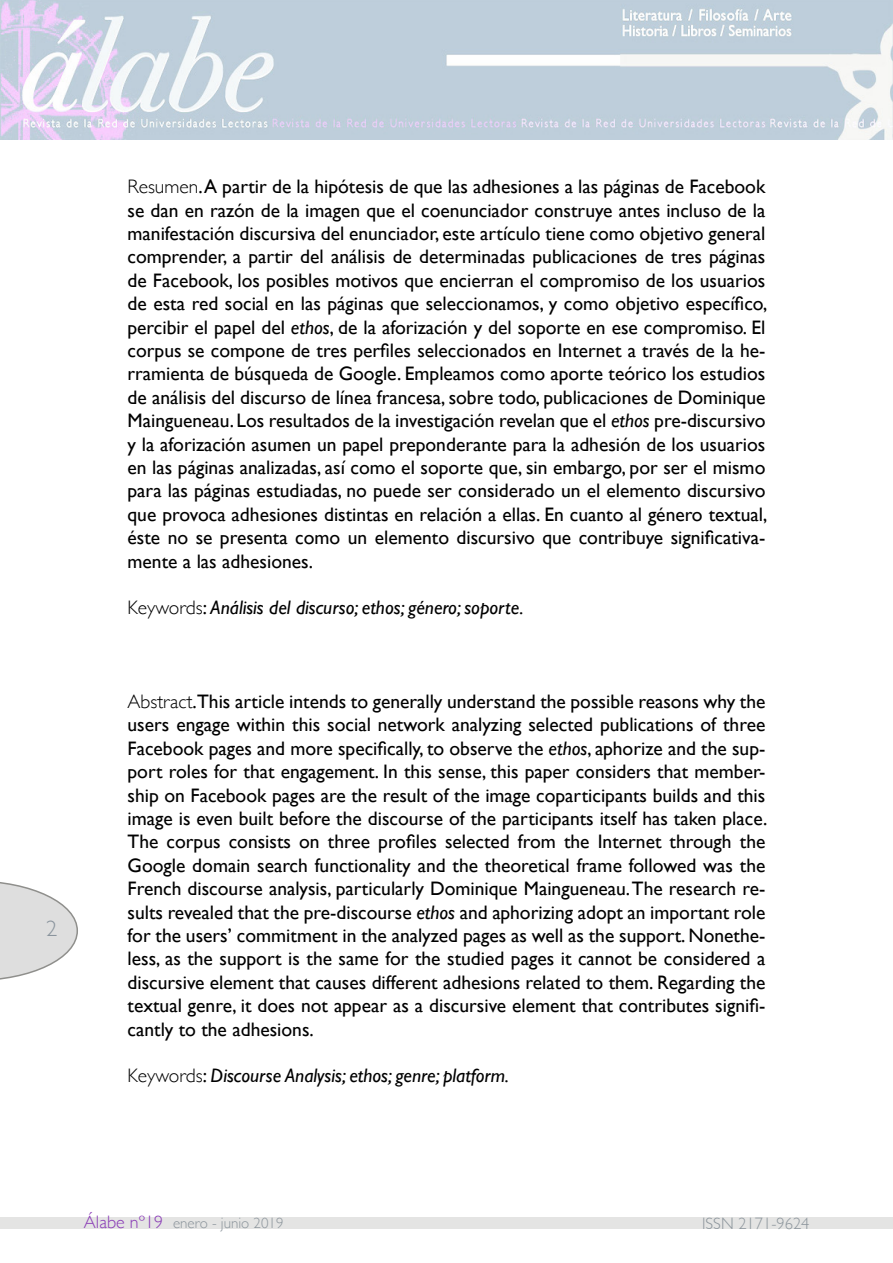
<style>
.page{position:relative;width:893px;height:1263px;background:#fff}
.page>*{position:absolute;margin:0;border:0;box-sizing:border-box;transform-origin:0 0}
.t1{font:300 22.5px "Gill Sans";color:#8a949d}
.t2{font:19.5px/23.4px "Gill Sans";color:#000;text-align:justify}
.t3{font:italic 19.5px "Gill Sans";color:#000}
.t4{font:300 16.5px "Gill Sans";color:#8c959c}
.t5{font:300 15px "Gill Sans";color:#8c959c}
.s1{font-weight:300}
.s2{font-style:italic}
.s3{font-weight:300;font-style:normal}
.s4{font-style:normal}
.s5{font-size:18px;color:#893ab6}
</style>
<div class="page">
<svg style="left:0;top:882px;width:78px;height:98px"></svg>
<div style="left:0;top:1218px;width:893px;height:11px;background:#e4e4e3"></div>
<img style="left:0;top:0;width:893px;height:139px">
<p class="t1" style="left:46px;top:911px;width:13px">2</p>
<p class="t2" style="left:128px;top:175px;width:641px"><span class="s1">Resumen</span>. A partir de la hipótesis de que las adhesiones a las páginas de Facebook se dan en razón de la imagen que el coenunciador construye antes incluso de la manifestación discursiva del enunciador, este artículo tiene como objetivo general comprender, a partir del análisis de determinadas publicaciones de tres páginas de Facebook, los posibles motivos que encierran el compromiso de los usuarios de esta red social en las páginas que seleccionamos, y como objetivo específico, percibir el papel del <span class="s2">ethos</span>, de la aforización y del soporte en ese compromiso. El corpus se compone de tres perfiles seleccionados en Internet a través de la he&shy;rramienta de búsqueda de Google. Empleamos como aporte teórico los estudios de análisis del discurso de línea francesa, sobre todo, publicaciones de Dominique Maingueneau. Los resultados de la investigación revelan que el <span class="s2">ethos</span> pre-discursivo y la aforización asumen un papel preponderante para la adhesión de los usuarios en las páginas analizadas, así como el soporte que, sin embargo, por ser el mismo para las páginas estudiadas, no puede ser considerado un el elemento discursivo que provoca adhesiones distintas en relación a ellas. En cuanto al género textual, éste no se presenta como un elemento discursivo que contribuye significativa&shy;mente a las adhesiones.</p>
<p class="t3" style="left:128px;top:597px;width:398px"><span class="s3">Keywords</span><span class="s4">:</span> Análisis del discurso; ethos; género; soporte.</p>
<p class="t2" style="left:128px;top:689px;width:641px"><span class="s1">Abstract</span>.This article intends to generally understand the possible reasons why the users engage within this social network analyzing selected publications of three Facebook pages and more specifically, to observe the <span class="s2">ethos</span>, aphorize and the sup&shy;port roles for that engagement. In this sense, this paper considers that member&shy;ship on Facebook pages are the result of the image coparticipants builds and this image is even built before the discourse of the participants itself has taken place.<br>The corpus consists on three profiles selected from the Internet through the Google domain search functionality and the theoretical frame followed was the French discourse analysis, particularly Dominique Maingueneau. The research re&shy;sults revealed that the pre-discourse <span class="s2">ethos</span> and aphorizing adopt an important role for the users’ commitment in the analyzed pages as well as the support. Nonethe&shy;less, as the support is the same for the studied pages it cannot be considered a discursive element that causes different adhesions related to them. Regarding the textual genre, it does not appear as a discursive element that contributes signifi&shy;cantly to the adhesions.</p>
<p class="t3" style="left:128px;top:1065px;width:383px"><span class="s3">Keywords</span><span class="s4">:</span> Discourse Analysis; ethos; genre; platform.</p>
<p class="t5" style="left:84px;top:1211px;width:201px"><span class="s5">Álabe nº19</span> enero - junio 2019</p>
<p class="t4" style="left:702px;top:1211px;width:109px">ISSN 2171-9624</p>
</div>
